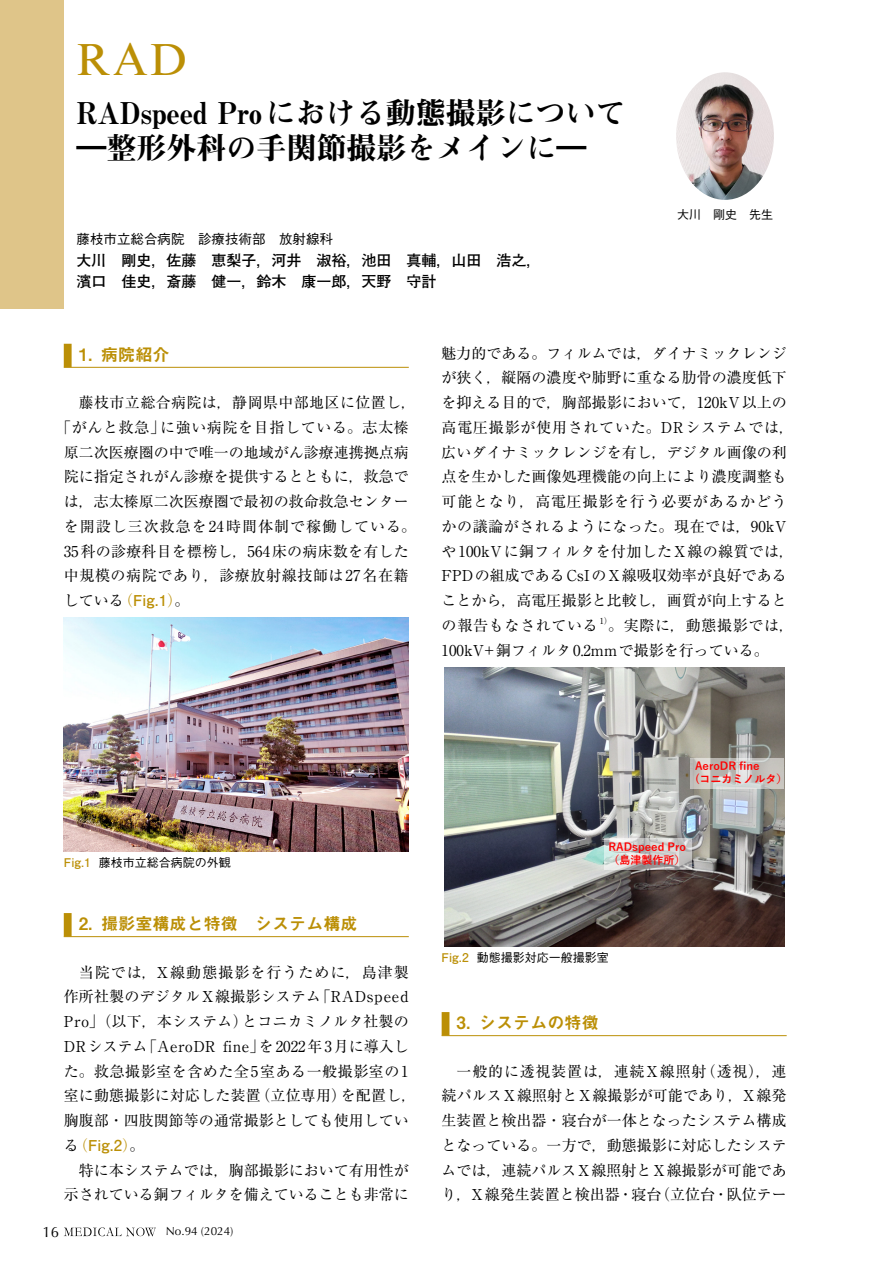
<style>
.page{position:relative;width:893px;height:1263px;background:#fff}
.page>*{position:absolute;margin:0;border:0;box-sizing:border-box;transform-origin:0 0}
.t1{font:45px "Times New Roman MT Std";color:#bb8f06}
.t2{font:30px/34.5px "Midashi Min Pro MA31";color:#000}
.t3{font:17.1px "Midashi Go Pro MB31";color:#bb8f06}
.t4{font:15px/24.8px "Ryumin Pro";color:#000}
.t5{font:700 15px/21px "Futo Go B101 Pro";color:#000}
.t6{font:15px "Ryumin Pro";letter-spacing:.04em;color:#000}
.t7{font:15px "Ryumin Pro";letter-spacing:.07em;color:#000}
.t8{font:15px "Ryumin Pro";letter-spacing:.025em;color:#000}
.t9{font:700 15px "Futo Go B101 Pro";color:#bb8f06}
.t10{font:14.85px "Optima LT Std";color:#000}
.t11{font:500 13.5px "Gothic BBB Pro";color:#000}
.t12{font:500 12px "Gothic BBB Pro";color:#000}
.t13{font:11.7px "Optima LT Std";color:#000}
.t14{font:700 10.95px/13.2px "Yu Gothic";color:#f00}
.t15{font:8.25px "Ryumin Pro";color:#000}
.s1{color:#bb8f06}
.s2{font-family:"Futo Go B101 Pro";font-weight:700;color:#bb8f06}
.s3{font-family:"Ryumin Pro";font-weight:400;color:#000}
.s4{font-family:"Ryumin Pro";font-weight:400}
</style>
<div class="page">
<svg style="left:64px;top:1227px;width:92px;height:9px"></svg>
<div style="left:64px;top:344px;width:8px;height:23px;background:#bb8f06"></div>
<hr style="left:64px;top:367px;width:345px;height:1px;background:#bb8f06">
<div style="left:64px;top:913px;width:8px;height:23px;background:#bb8f06"></div>
<hr style="left:64px;top:936px;width:345px;height:1px;background:#bb8f06">
<div style="left:442px;top:1012px;width:7px;height:23px;background:#bb8f06"></div>
<hr style="left:442px;top:1035px;width:345px;height:1px;background:#bb8f06">
<div style="left:0;top:0;width:64px;height:308px;background:#dfc589"></div>
<img style="left:676px;top:72px;width:98px;height:128px">
<img style="left:64px;top:618px;width:345px;height:234px">
<img style="left:444px;top:668px;width:340px;height:278px">
<svg style="left:691px;top:758px;width:93px;height:30px"></svg>
<svg style="left:604px;top:838px;width:88px;height:32px"></svg>
<h1 class="t1" style="left:77px;top:34px;width:112px">RAD</h1>
<h2 class="t2" style="left:77px;top:93px;width:551px">RADspeed Proにおける動態撮影について―整形外科の手関節撮影をメインに―</h2>
<p class="t11" style="left:77px;top:228px;width:258px">藤枝市立総合病院　診療技術部　放射線科</p>
<p class="t5" style="left:77px;top:248px;width:466px">大川　剛史，佐藤　恵梨子，河井　淑裕，池田　真輔，山田　浩之，濱口　佳史，斎藤　健一，鈴木　康一郎，天野　守計</p>
<p class="t12" style="left:677px;top:205px;width:98px">大川　剛史　先生</p>
<p class="t3" style="left:79px;top:340px;width:92px">1. 病院紹介</p>
<p class="t8" style="left:79px;top:391px;width:339px">藤枝市立総合病院は，静岡県中部地区に位置し，</p>
<p class="t6" style="left:56px;top:416px;width:354px">「がんと救急」に強い病院を目指している。志太榛</p>
<p class="t4" style="left:64px;top:439px;width:347px">原二次医療圏の中で唯一の地域がん診療連携拠点病</p>
<p class="t4" style="left:64px;top:463px;width:347px">院に指定されがん診療を提供するとともに，救急で</p>
<p class="t4" style="left:64px;top:488px;width:347px">は，志太榛原二次医療圏で最初の救命救急センター</p>
<p class="t7" style="left:64px;top:515px;width:354px">を開設し三次救急を24時間体制で稼働している。</p>
<p class="t4" style="left:64px;top:538px;width:346px">35科の診療科目を標榜し，564床の病床数を有した</p>
<p class="t6" style="left:64px;top:564px;width:347px">中規模の病院であり，診療放射線技師は27名在籍</p>
<p class="t4" style="left:64px;top:587px;width:127px">している<span class="s1">（</span><span class="s2">Fig.1</span><span class="s1">）</span>。</p>
<p class="t4" style="left:442px;top:340px;width:354px">魅力的である。フィルムでは，ダイナミックレンジが狭く，縦隔の濃度や肺野に重なる肋骨の濃度低下を抑える目的で，胸部撮影において，120kV以上の高電圧撮影が使用されていた。DRシステムでは，広いダイナミックレンジを有し，デジタル画像の利点を生かした画像処理機能の向上により濃度調整も可能となり，高電圧撮影を行う必要があるかどうかの議論がされるようになった。現在では，90kVや100kVに銅フィルタを付加したX線の線質では，<br>FPDの組成であるCsIのX線吸収効率が良好であることから，高電圧撮影と比較し，画質が向上するとの報告もなされている</p>
<p class="t15" style="left:600px;top:614px;width:14px">1）</p>
<p class="t4" style="left:442px;top:612px;width:354px;text-indent:166px">。実際に，動態撮影では，<br>100kV+銅フィルタ0.2mmで撮影を行っている。</p>
<p class="t12" style="left:64px;top:853px;width:169px"><span class="s2">Fig.1</span> 藤枝市立総合病院の外観</p>
<p class="t3" style="left:79px;top:910px;width:281px">2. 撮影室構成と特徴　システム構成</p>
<p class="t4" style="left:64px;top:958px;width:354px;text-align:center">当院では，X線動態撮影を行うために，島津製<br>作所社製のデジタルX線撮影システム「RADspeed<br>Pro」（以下，本システム）とコニカミノルタ社製の<br>DRシステム「AeroDR fine」を2022年3月に導入した。救急撮影室を含めた全5室ある一般撮影室の1室に動態撮影に対応した装置（立位専用）を配置し，胸腹部・四肢関節等の通常撮影としても使用してい</p>
<p class="t9" style="left:64px;top:1133px;width:82px"><span class="s3">る</span><span class="s4">（</span>Fig.2<span class="s4">）</span><span class="s3">。</span></p>
<p class="t4" style="left:64px;top:1156px;width:347px;text-align:right">特に本システムでは，胸部撮影において有用性が示されている銅フィルタを備えていることも非常に</p>
<p class="t10" style="left:43px;top:1223px;width:18px">16</p>
<p class="t13" style="left:166px;top:1224px;width:69px">No.94 (2024)</p>
<p class="t14" style="left:695px;top:760px;width:94px">AeroDR fine<br>(コニカミノルタ）</p>
<p class="t14" style="left:609px;top:841px;width:79px">RADspeed Pro（島津製作所）</p>
<p class="t12" style="left:442px;top:947px;width:169px"><span class="s2">Fig.2</span> 動態撮影対応一般撮影室</p>
<p class="t3" style="left:456px;top:1009px;width:144px">3. システムの特徴</p>
<p class="t4" style="left:442px;top:1057px;width:346px;text-align:justify;text-indent:15px">一般的に透視装置は，連続X線照射（透視），連続パルスX線照射とX線撮影が可能であり，X線発生装置と検出器・寝台が一体となったシステム構成となっている。一方で，動態撮影に対応したシステムでは，連続パルスX線照射とX線撮影が可能であり，X線発生装置と検出器・寝台（立位台・臥位テー</p>
</div>
